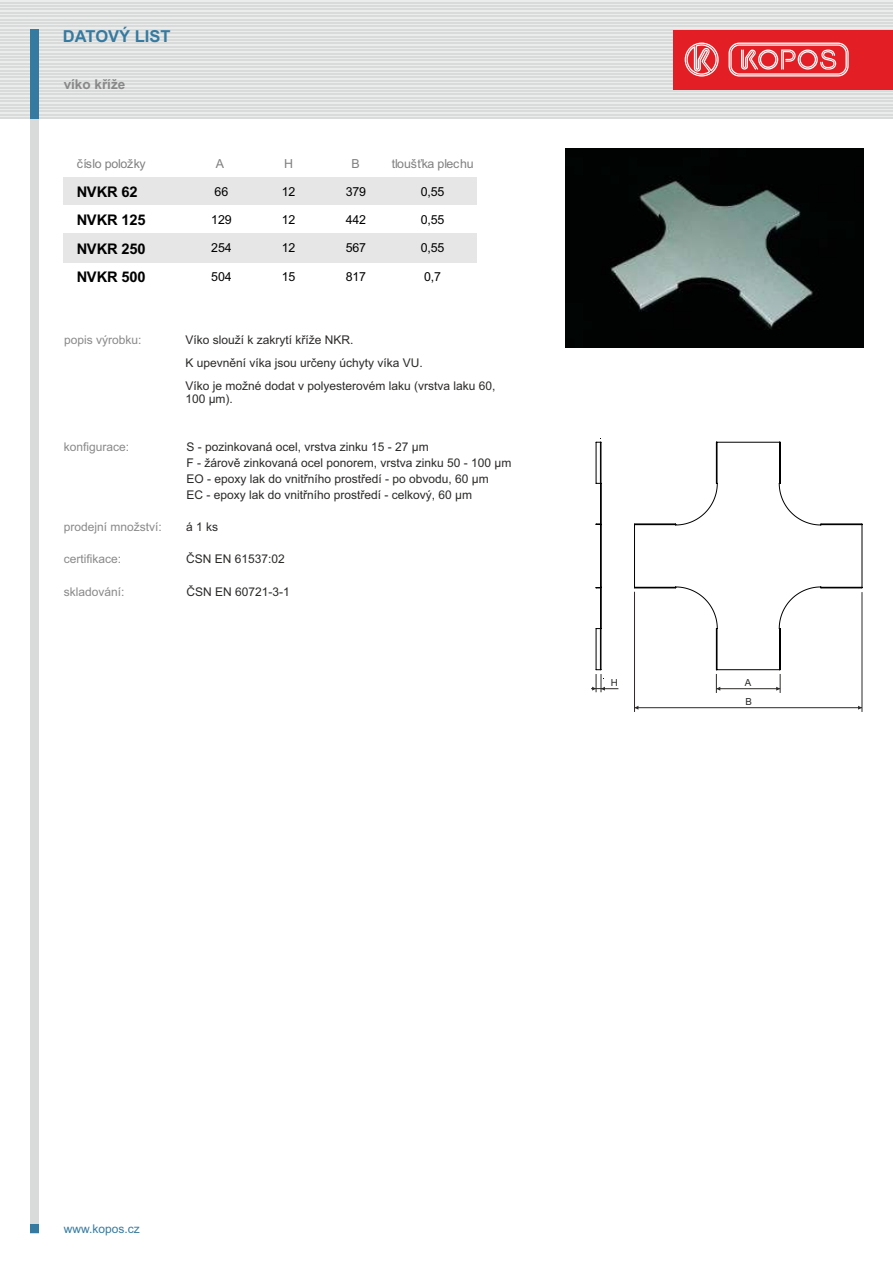
<style>
.page{position:relative;width:893px;height:1263px;background:#fff}
.page>*{position:absolute;margin:0;border:0;box-sizing:border-box;transform-origin:0 0}
.t1{font:700 16.5px "Arial";color:#357aa0}
.t2{font:700 14.7px "Arial";letter-spacing:-.02em;color:#000}
.t3{font:700 13.5px "Arial";color:#898989}
.t4{font:12.45px "Arial";letter-spacing:-.015em;color:#000}
.t5{font:12.45px "Arial";letter-spacing:-.015em;color:#808080}
.t6{font:12px/16px "Arial";color:#2b2a29}
.t7{font:12px "Arial";color:#898989}
.t8{font:12px "Arial";color:#357aa0}
.t9{font:9.75px/19px "Arial";color:#2b2a29}
</style>
<div class="page">
<svg style="left:634px;top:441px;width:229px;height:229px"></svg>
<svg style="left:591px;top:438px;width:27px;height:254px"></svg>
<hr style="left:716px;top:688px;width:64px;height:1px;background:#2b2a29">
<svg style="left:716px;top:674px;width:4px;height:19px"></svg>
<svg style="left:776px;top:674px;width:5px;height:19px"></svg>
<hr style="left:862px;top:592px;width:1px;height:120px;background:#2b2a29">
<hr style="left:634px;top:592px;width:1px;height:120px;background:#2b2a29">
<hr style="left:634px;top:707px;width:228px;height:1px;background:#2b2a29">
<img style="left:566px;top:149px;width:297px;height:198px">
<div style="left:63px;top:177px;width:414px;height:29px;background:#e7e6e6"></div>
<div style="left:63px;top:205px;width:414px;height:29px;background:#fff"></div>
<div style="left:63px;top:233px;width:414px;height:30px;background:#e7e6e6"></div>
<svg style="left:0;top:0;width:893px;height:117px;background:#e6e6e7"></svg>
<hr style="left:0;top:2px;width:893px;height:1px;background:#d9dada">
<hr style="left:0;top:5px;width:893px;height:2px;background:#d9dada">
<hr style="left:0;top:9px;width:893px;height:1px;background:#d9dada">
<hr style="left:0;top:12px;width:893px;height:2px;background:#d9dada">
<hr style="left:0;top:15px;width:893px;height:2px;background:#d9dada">
<hr style="left:0;top:19px;width:893px;height:1px;background:#d9dada">
<hr style="left:0;top:22px;width:893px;height:2px;background:#d9dada">
<hr style="left:0;top:26px;width:893px;height:1px;background:#d9dada">
<hr style="left:0;top:29px;width:893px;height:2px;background:#d9dada">
<hr style="left:0;top:32px;width:893px;height:2px;background:#d9dada">
<hr style="left:0;top:36px;width:893px;height:1px;background:#d9dada">
<hr style="left:0;top:39px;width:893px;height:2px;background:#d9dada">
<hr style="left:0;top:43px;width:893px;height:1px;background:#d9dada">
<hr style="left:0;top:46px;width:893px;height:2px;background:#d9dada">
<hr style="left:0;top:49px;width:893px;height:2px;background:#d9dada">
<hr style="left:0;top:53px;width:893px;height:1px;background:#d9dada">
<hr style="left:0;top:56px;width:893px;height:2px;background:#d9dada">
<hr style="left:0;top:60px;width:893px;height:1px;background:#d9dada">
<hr style="left:0;top:63px;width:893px;height:2px;background:#d9dada">
<hr style="left:0;top:66px;width:893px;height:2px;background:#d9dada">
<hr style="left:0;top:70px;width:893px;height:1px;background:#d9dada">
<hr style="left:0;top:73px;width:893px;height:2px;background:#d9dada">
<hr style="left:0;top:77px;width:893px;height:1px;background:#d9dada">
<hr style="left:0;top:80px;width:893px;height:2px;background:#d9dada">
<hr style="left:0;top:83px;width:893px;height:2px;background:#d9dada">
<hr style="left:0;top:87px;width:893px;height:1px;background:#d9dada">
<hr style="left:0;top:90px;width:893px;height:2px;background:#d9dada">
<hr style="left:0;top:94px;width:893px;height:1px;background:#d9dada">
<hr style="left:0;top:97px;width:893px;height:2px;background:#d9dada">
<hr style="left:0;top:100px;width:893px;height:2px;background:#d9dada">
<hr style="left:0;top:104px;width:893px;height:1px;background:#d9dada">
<hr style="left:0;top:107px;width:893px;height:2px;background:#d9dada">
<hr style="left:0;top:111px;width:893px;height:1px;background:#d9dada">
<hr style="left:0;top:114px;width:893px;height:2px;background:#d9dada">
<hr style="left:0;top:117px;width:893px;height:2px;background:#d9dada">
<div style="left:30px;top:30px;width:8px;height:89px;background:#357aa0"></div>
<div style="left:30px;top:119px;width:8px;height:1114px;background:#d9dada"></div>
<div style="left:673px;top:30px;width:220px;height:59px;background:#e31e24"></div>
<svg style="left:728px;top:43px;width:121px;height:34px"></svg>
<svg style="left:684px;top:43px;width:35px;height:34px"></svg>
<div style="left:30px;top:1225px;width:8px;height:8px;background:#357aa0"></div>
<h1 class="t1" style="left:63px;top:30px;width:109px">DATOVÝ LIST</h1>
<p class="t3" style="left:64px;top:79px;width:63px">víko kříže</p>
<p class="t5" style="left:77px;top:159px;width:70px">číslo položky</p>
<p class="t5" style="left:216px;top:159px;width:10px">A</p>
<p class="t5" style="left:284px;top:159px;width:10px">H</p>
<p class="t5" style="left:351px;top:159px;width:10px">B</p>
<p class="t5" style="left:392px;top:159px;width:83px">tloušťka plechu</p>
<p class="t2" style="left:77px;top:186px;width:62px">NVKR 62</p>
<p class="t4" style="left:215px;top:187px;width:15px">66</p>
<p class="t4" style="left:282px;top:187px;width:15px">12</p>
<p class="t4" style="left:346px;top:187px;width:22px">379</p>
<p class="t4" style="left:421px;top:187px;width:25px">0,55</p>
<p class="t2" style="left:77px;top:215px;width:70px">NVKR 125</p>
<p class="t4" style="left:211px;top:215px;width:22px">129</p>
<p class="t4" style="left:282px;top:215px;width:15px">12</p>
<p class="t4" style="left:346px;top:215px;width:22px">442</p>
<p class="t4" style="left:421px;top:215px;width:25px">0,55</p>
<p class="t2" style="left:77px;top:243px;width:70px">NVKR 250</p>
<p class="t4" style="left:211px;top:243px;width:22px">254</p>
<p class="t4" style="left:282px;top:243px;width:15px">12</p>
<p class="t4" style="left:346px;top:243px;width:22px">567</p>
<p class="t4" style="left:421px;top:243px;width:25px">0,55</p>
<p class="t2" style="left:77px;top:271px;width:70px">NVKR 500</p>
<p class="t4" style="left:211px;top:272px;width:22px">504</p>
<p class="t4" style="left:282px;top:272px;width:15px">15</p>
<p class="t4" style="left:346px;top:272px;width:22px">817</p>
<p class="t4" style="left:424px;top:272px;width:18px">0,7</p>
<p class="t7" style="left:64px;top:335px;width:79px">popis výrobku:</p>
<p class="t6" style="left:185px;top:329px;width:312px;line-height:22.8px">Víko slouží k zakrytí kříže NKR.<br>K upevnění víka jsou určeny úchyty víka VU.<br>Víko je možné dodat v polyesterovém laku (vrstva laku 60,</p>
<p class="t6" style="left:185px;top:392px;width:49px">100 µm).</p>
<p class="t7" style="left:64px;top:442px;width:67px">konfigurace:</p>
<p class="t6" style="left:186px;top:440px;width:327px">S - pozinkovaná ocel, vrstva zinku 15 - 27 µm<br>F - žárově zinkovaná ocel ponorem, vrstva zinku 50 - 100 µm EO - epoxy lak do vnitřního prostředí - po obvodu, 60 µm<br>EC - epoxy lak do vnitřního prostředí - celkový, 60 µm</p>
<p class="t7" style="left:64px;top:523px;width:100px">prodejní množství:</p>
<p class="t6" style="left:186px;top:520px;width:34px">á 1 ks</p>
<p class="t7" style="left:64px;top:555px;width:59px">certifikace:</p>
<p class="t6" style="left:186px;top:552px;width:100px">ČSN EN 61537:02</p>
<p class="t7" style="left:64px;top:587px;width:62px">skladování:</p>
<p class="t6" style="left:186px;top:584px;width:105px">ČSN EN 60721-3-1</p>
<p class="t9" style="left:611px;top:674px;width:9px">H</p>
<p class="t9" style="left:745px;top:674px;width:9px">A<br>B</p>
<p class="t8" style="left:64px;top:1224px;width:78px">www.kopos.cz</p>
</div>
